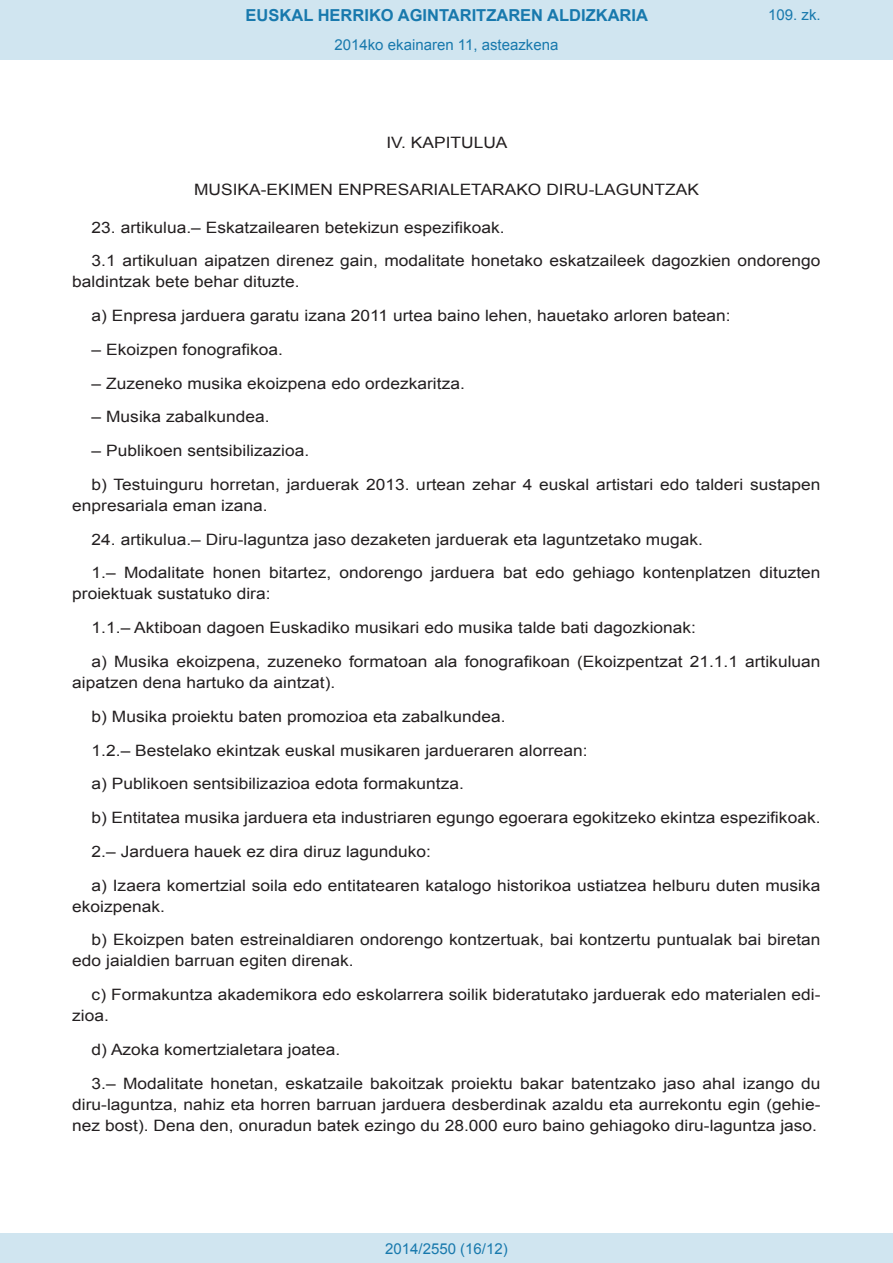
<style>
.page{position:relative;width:893px;height:1263px;background:#fff}
.page>*{position:absolute;margin:0;border:0;box-sizing:border-box;transform-origin:0 0}
.t1{font:700 16.5px "Arial";color:#1879ad}
.BOPVDetalle{font:15.6px/21px "Arial";color:#231f20;scale:1.11 1}
.BOPVClave{font:15.6px "Arial";color:#231f20;scale:1.11 1}
.Paginacion_Centro{font:15px "Arial";color:#1879ad}
</style>
<div class="page">
<div style="left:0;top:0;width:893px;height:60px;background:#d0e5f0"></div>
<div style="left:0;top:1233px;width:893px;height:30px;background:#d0e5f0"></div>
<p class="t1" style="left:246px;top:4px;width:404px">EUSKAL HERRIKO AGINTARITZAREN ALDIZKARIA</p>
<p class="Paginacion_Centro" style="left:334px;top:35px;width:226px">2014ko ekainaren 11, asteazkena</p>
<p class="Paginacion_Centro" style="left:768px;top:5px;width:54px">109. zk.</p>
<p class="BOPVClave" style="left:386px;top:132px;width:111px">IV. KAPITULUA</p>
<p class="BOPVClave" style="left:194px;top:179px;width:456px">MUSIKA-EKIMEN ENPRESARIALETARAKO DIRU-LAGUNTZAK</p>
<p class="BOPVDetalle" style="left:92px;top:217px;width:374px">23. artikulua.– Eskatzailearen betekizun espezifikoak.</p>
<p class="BOPVDetalle" style="left:72px;top:251px;width:676px;text-indent:19px">3.1 artikuluan aipatzen direnez gain, modalitate honetako eskatzaileek dagozkien ondorengo baldintzak bete behar dituzte.</p>
<p class="BOPVDetalle" style="left:92px;top:305px;width:577px">a) Enpresa jarduera garatu izana 2011 urtea baino lehen, hauetako arloren batean:</p>
<p class="BOPVDetalle" style="left:92px;top:339px;width:174px">– Ekoizpen fonografikoa.</p>
<p class="BOPVDetalle" style="left:92px;top:373px;width:338px">– Zuzeneko musika ekoizpena edo ordezkaritza.</p>
<p class="BOPVDetalle" style="left:92px;top:407px;width:162px">– Musika zabalkundea.</p>
<p class="BOPVDetalle" style="left:92px;top:440px;width:198px">– Publikoen sentsibilizazioa.</p>
<p class="BOPVDetalle" style="left:72px;top:474px;width:676px;text-indent:19px">b) Testuinguru horretan, jarduerak 2013. urtean zehar 4 euskal artistari edo talderi sustapen enpresariala eman izana.</p>
<p class="BOPVDetalle" style="left:92px;top:529px;width:552px">24. artikulua.– Diru-laguntza jaso dezaketen jarduerak eta laguntzetako mugak.</p>
<p class="BOPVDetalle" style="left:72px;top:563px;width:676px;text-indent:19px">1.– Modalitate honen bitartez, ondorengo jarduera bat edo gehiago kontenplatzen dituzten proiektuak sustatuko dira:</p>
<p class="BOPVDetalle" style="left:92px;top:617px;width:546px">1.1.– Aktiboan dagoen Euskadiko musikari edo musika talde bati dagozkionak:</p>
<p class="BOPVDetalle" style="left:72px;top:651px;width:676px;text-indent:19px">a) Musika ekoizpena, zuzeneko formatoan ala fonografikoan (Ekoizpentzat 21.1.1 artikuluan aipatzen dena hartuko da aintzat).</p>
<p class="BOPVDetalle" style="left:92px;top:706px;width:374px">b) Musika proiektu baten promozioa eta zabalkundea.</p>
<p class="BOPVDetalle" style="left:92px;top:740px;width:448px">1.2.– Bestelako ekintzak euskal musikaren jardueraren alorrean:</p>
<p class="BOPVDetalle" style="left:92px;top:773px;width:337px">a) Publikoen sentsibilizazioa edota formakuntza.</p>
<p class="BOPVDetalle" style="left:92px;top:807px;width:658px">b) Entitatea musika jarduera eta industriaren egungo egoerara egokitzeko ekintza espezifikoak.</p>
<p class="BOPVDetalle" style="left:92px;top:841px;width:307px">2.– Jarduera hauek ez dira diruz lagunduko:</p>
<p class="BOPVDetalle" style="left:72px;top:875px;width:676px;text-indent:19px">a) Izaera komertzial soila edo entitatearen katalogo historikoa ustiatzea helburu duten musika ekoizpenak.</p>
<p class="BOPVDetalle" style="left:72px;top:929px;width:676px;text-indent:19px">b) Ekoizpen baten estreinaldiaren ondorengo kontzertuak, bai kontzertu puntualak bai biretan edo jaialdien barruan egiten direnak.</p>
<p class="BOPVDetalle" style="left:72px;top:984px;width:676px;text-indent:19px">c) Formakuntza akademikora edo eskolarrera soilik bideratutako jarduerak edo materialen edi&shy;zioa.</p>
<p class="BOPVDetalle" style="left:92px;top:1039px;width:225px">d) Azoka komertzialetara joatea.</p>
<p class="BOPVDetalle" style="left:72px;top:1073px;width:676px;text-align:justify;text-indent:19px">3.– Modalitate honetan, eskatzaile bakoitzak proiektu bakar batentzako jaso ahal izango du diru-laguntza, nahiz eta horren barruan jarduera desberdinak azaldu eta aurrekontu egin (gehie&shy;nez bost). Dena den, onuradun batek ezingo du 28.000 euro baino gehiagoko diru-laguntza jaso.</p>
<p class="Paginacion_Centro" style="left:385px;top:1238px;width:124px">2014/2550 (16/12)</p>
</div>
